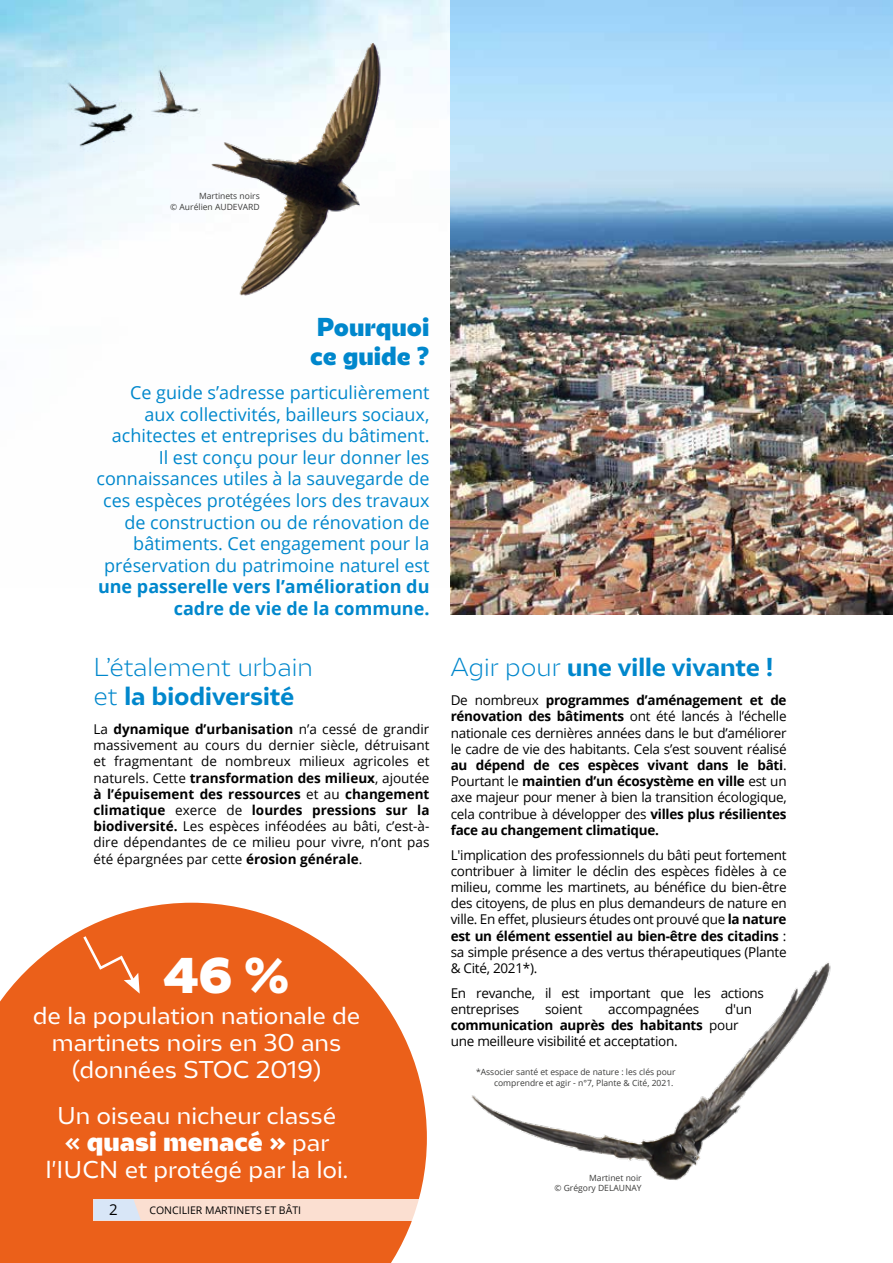
<style>
.page{position:relative;width:893px;height:1263px;background:#fff}
.page>*{position:absolute;margin:0;border:0;box-sizing:border-box;transform-origin:0 0}
.t1{font:900 46.5px "LPO";color:#fff}
.t2{font:900 25.5px "LPO";color:#fff}
.t3{font:300 24px/28.8px "LPO";color:#0087cc}
.t4{font:700 24px "LPO";color:#0087cc}
.t5{font:900 24px/28.8px "LPO";color:#0087cc}
.t6{font:22.5px/27px "LPO";color:#fff;text-align:center}
.t7{font:18px/21.6px "Open Sans";color:#0087cc;text-align:right}
.t8{font:700 18px/21.6px "Open Sans";color:#0087cc;text-align:right}
.t9{font:15px "Open Sans";color:#000}
.t10{font:13.5px/16.2px "Open Sans";letter-spacing:-.02em;color:#000;text-align:justify}
.t11{font:10.5px "Open Sans";color:#000}
.t12{font:8.55px/10.2px "Open Sans";color:#3c3c3b;text-align:right}
.s1{font-weight:700}
.s2{font-weight:400;font-size:22.5px}
.s3{font-weight:300}
</style>
<div class="page">
<img style="left:0;top:0;width:451px;height:615px">
<img style="left:451px;top:0;width:442px;height:615px">
<svg style="left:0;top:903px;width:427px;height:360px;background:#ed7437"></svg>
<img style="left:47px;top:50px;width:139px;height:119px">
<svg style="left:83px;top:936px;width:57px;height:58px;background:#ed7032"></svg>
<div style="left:141px;top:1199px;width:286px;height:21px;background:#fbdfd1"></div>
<svg style="left:94px;top:1199px;width:47px;height:21px"></svg>
<img style="left:472px;top:962px;width:359px;height:218px">
<img style="left:186px;top:32px;width:250px;height:305px">
<p class="t12" style="left:170px;top:191px;width:91px">Martinets noirs<br>© Aurélien AUDEVARD</p>
<h3 class="t5" style="left:310px;top:313px;width:121px">Pourquoi ce guide ?</h3>
<p class="t7" style="left:96px;top:381px;width:335px">Ce guide s’adresse particulièrement aux collectivités, bailleurs sociaux, achitectes et entreprises du bâtiment.<br>Il est conçu pour leur donner les connaissances utiles à la sauvegarde de ces espèces protégées lors des travaux de construction ou de rénovation de bâtiments. Cet engagement pour la préservation du patrimoine naturel est</p>
<h3 class="t8" style="left:98px;top:576px;width:333px">une passerelle vers l’amélioration du cadre de vie de la commune.</h3>
<h3 class="t3" style="left:94px;top:653px;width:221px">L’étalement urbain et <span class="s1">la biodiversité</span></h3>
<p class="t10" style="left:94px;top:721px;width:337px">La <span class="s1">dynamique d’urbanisation</span> n’a cessé de grandir massivement au cours du dernier siècle, détruisant et fragmentant de nombreux milieux agricoles et naturels. Cette <span class="s1">transformation des milieux</span>, ajoutée <span class="s1">à l’épuisement des ressources</span> et au <span class="s1">changement climatique</span> exerce de <span class="s1">lourdes pressions sur la biodiversité.</span> Les espèces inféodées au bâti, c’est-à&shy;dire dépendantes de ce milieu pour vivre, n’ont pas été épargnées par cette <span class="s1">érosion générale</span>.</p>
<h1 class="t1" style="left:164px;top:946px;width:127px">46 %</h1>
<h3 class="t6" style="left:33px;top:1002px;width:329px">de la population nationale de martinets noirs en 30 ans (données STOC 2019)</h3>
<h3 class="t6" style="left:57px;top:1102px;width:281px">Un oiseau nicheur classé</h3>
<h2 class="t2" style="left:65px;top:1125px;width:266px"><span class="s1">«</span> quasi menacé » <span class="s2">par</span></h2>
<h3 class="t6" style="left:46px;top:1156px;width:304px">l'IUCN et protégé par la loi.</h3>
<p class="t9" style="left:109px;top:1199px;width:10px">2</p>
<p class="t11" style="left:149px;top:1203px;width:29px">Concilie</p>
<p class="t11" style="left:196px;top:1203px;width:105px">r marti nets et bâti</p>
<h3 class="t4" style="left:451px;top:652px;width:324px"><span class="s3">Agir pour</span> une ville vivante !</h3>
<p class="t10" style="left:451px;top:692px;width:337px">De nombreux <span class="s1">programmes d’aménagement et de rénovation des bâtiments</span> ont été lancés à l’échelle nationale ces dernières années dans le but d’améliorer le cadre de vie des habitants. Cela s’est souvent réalisé <span class="s1">au dépend de ces espèces vivant dans le bâti</span>.<br>Pourtant le <span class="s1">maintien d’un écosystème en ville</span> est un axe majeur pour mener à bien la transition écologique, cela contribue à développer des <span class="s1">villes plus résilientes face au changement climatique.</span></p>
<p class="t10" style="left:451px;top:846px;width:337px">L'implication des professionnels du bâti peut fortement contribuer à limiter le déclin des espèces fidèles à ce milieu, comme les martinets, au bénéfice du bien-être des citoyens, de plus en plus demandeurs de nature en ville. En effet, plusieurs études ont prouvé que <span class="s1">la nature est un élément essentiel au bien-être des citadins</span> : sa simple présence a des vertus thérapeutiques (Plante &amp; Cité, 2021*).</p>
<p class="t10" style="left:451px;top:984px;width:315px">En revanche, il est important que les actions entreprises</p>
<p class="t10" style="left:545px;top:1000px;width:39px">soient</p>
<p class="t10" style="left:608px;top:1000px;width:93px">accompagnées</p>
<p class="t10" style="left:451px;top:1000px;width:303px;text-align:left;text-indent:274px">d'un <span class="s1">communication auprès des habitants</span> pour une meilleure visibilité et acceptation.</p>
<p class="t12" style="left:476px;top:1067px;width:201px">*Associer santé et espace de nature : les clés pour comprendre et agir - n°7, Plante &amp; Cité, 2021.</p>
<p class="t12" style="left:554px;top:1172px;width:89px">Martinet noir<br>© Grégory DELAUNAY</p>
</div>
